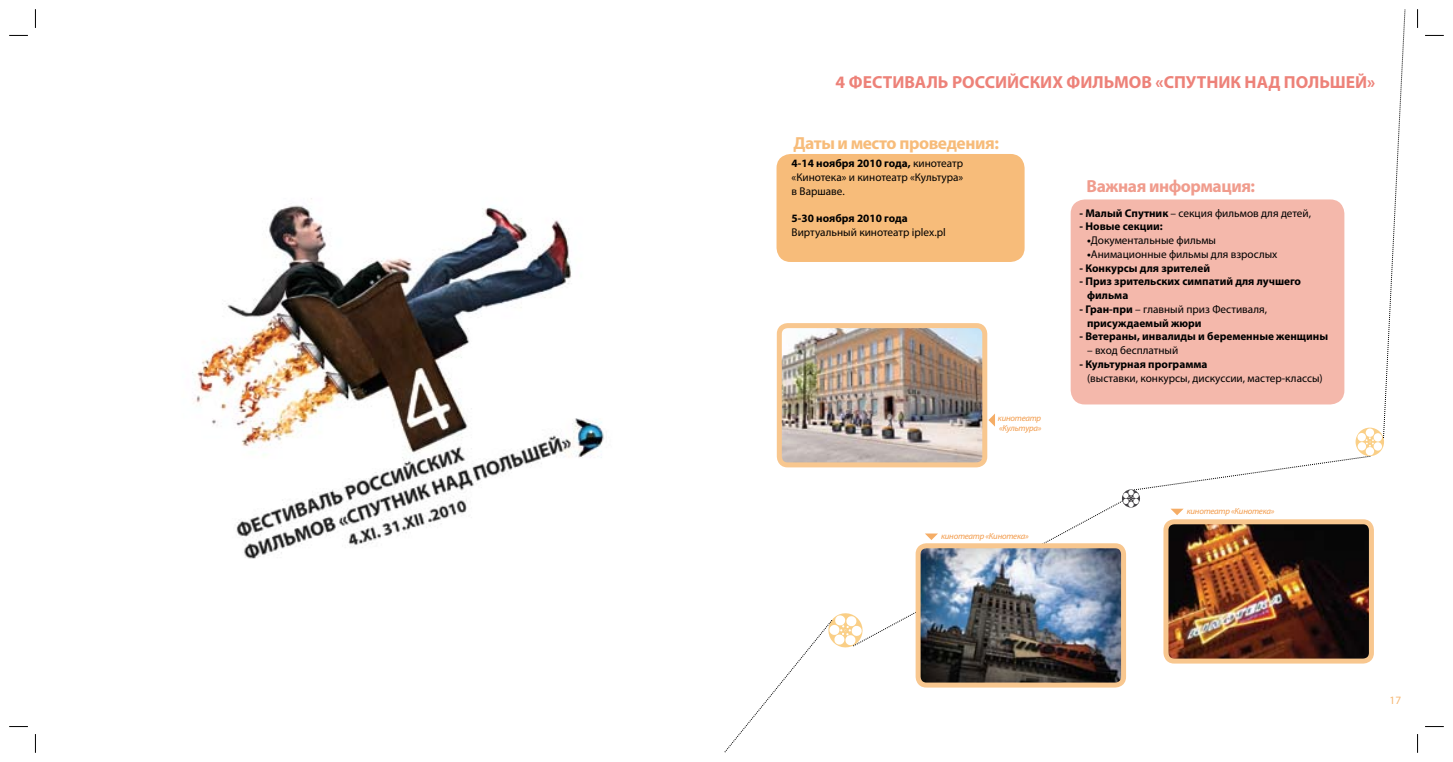
<style>
.page{position:relative;width:1453px;height:762px;background:#fff}
.page>*{position:absolute;margin:0;border:0;box-sizing:border-box;transform-origin:0 0}
.t1{font:700 17.5px "Myriad Pro";color:#ed8279}
.t2{font:700 17.5px "Myriad Pro";letter-spacing:-.025em;color:#f7bc7a}
.t3{font:700 17.5px "Myriad Pro";letter-spacing:-.025em;color:#f09c8d}
.t4{font:11.25px/13.8px "Myriad Pro";color:#000;text-align:justify}
.t5{font:700 11.25px/13.8px "Myriad Pro";color:#000}
.t6{font:11.25px "Myriad Pro";color:#f6b772}
.t7{font:italic 8.75px/10px "Myriad Pro";letter-spacing:-.025em;color:#f29b4b}
.s1{font-weight:700}
.s2{font-weight:400}
</style>
<div class="page">
<img style="left:192px;top:198px;width:412px;height:361px">
<svg style="left:724px;top:9px;width:681px;height:744px"></svg>
<svg style="left:9px;top:35px;width:19px;height:1px"></svg>
<svg style="left:1425px;top:35px;width:19px;height:1px"></svg>
<svg style="left:9px;top:726px;width:19px;height:1px"></svg>
<svg style="left:1425px;top:726px;width:19px;height:1px"></svg>
<svg style="left:35px;top:9px;width:1px;height:19px"></svg>
<svg style="left:35px;top:734px;width:1px;height:19px"></svg>
<svg style="left:1417px;top:9px;width:1px;height:19px"></svg>
<svg style="left:1417px;top:734px;width:1px;height:19px"></svg>
<h1 class="t1" style="left:835px;top:70px;width:541px">4 ФЕСТИВАЛЬ РОССИЙСКИХ ФИЛЬМОВ «СПУТНИК НАД ПОЛЬШЕЙ»</h1>
<h1 class="t2" style="left:793px;top:131px;width:207px">Даты и место проведения:</h1>
<p class="t4" style="left:792px;top:156px;width:173px"><span class="s1">4-14 ноября 2010 года,</span> кинотеатр «Кинотека» и кинотеатр «Культура» в Варшаве.</p>
<p class="t5" style="left:792px;top:211px;width:118px">5-30 ноября 2010 года</p>
<p class="t4" style="left:792px;top:225px;width:156px">Виртуальный кинотеатр iplex.pl</p>
<p class="t7" style="left:998px;top:413px;width:45px">кинотеатр «Культура»</p>
<p class="t7" style="left:941px;top:531px;width:89px">кинотеатр «Кинотека»</p>
<h1 class="t3" style="left:1086px;top:175px;width:170px">Важная информация:</h1>
<p class="t4" style="left:1079px;top:206px;width:233px"><span class="s1">- Малый Спутник</span> – секция фильмов для детей,</p>
<p class="t5" style="left:1079px;top:219px;width:85px">- Новые секции:</p>
<p class="t4" style="left:1087px;top:233px;width:131px"><span class="s1">•</span>Документальные фильмы</p>
<p class="t4" style="left:1087px;top:247px;width:192px"><span class="s1">•</span>Анимационные фильмы для взрослых</p>
<p class="t5" style="left:1079px;top:261px;width:132px">- Конкурсы для зрителей</p>
<p class="t5" style="left:1087px;top:274px;width:216px;text-indent:-8px">- Приз зрительских симпатий для лучшего фильма</p>
<p class="t5" style="left:1087px;top:302px;width:181px;text-indent:-8px">- Гран-при <span class="s2">– главный приз Фестиваля, </span>присуждаемый жюри</p>
<p class="t5" style="left:1079px;top:329px;width:250px">- Ветераны, инвалиды и беременные женщины</p>
<p class="t4" style="left:1087px;top:343px;width:93px">– вход бесплатный</p>
<p class="t5" style="left:1079px;top:357px;width:129px">- Культурная программа</p>
<p class="t4" style="left:1087px;top:371px;width:237px">(выставки, конкурсы, дискуссии, мастер-классы)</p>
<p class="t7" style="left:1187px;top:506px;width:89px">кинотеатр «Кинотека»</p>
<p class="t6" style="left:1389px;top:693px;width:13px">17</p>
</div>
